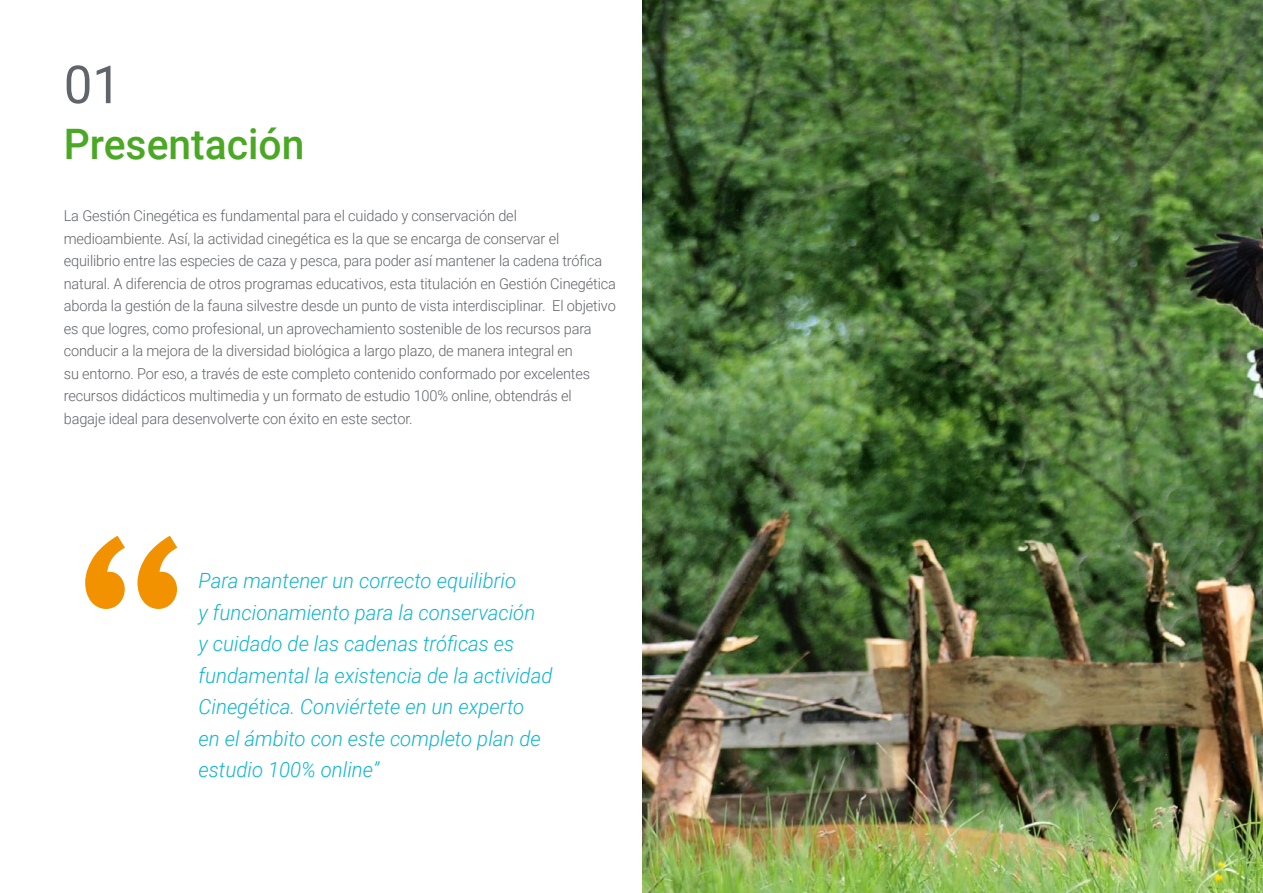
<style>
.page{position:relative;width:1263px;height:893px;background:#fff}
.page>*{position:absolute;margin:0;border:0;box-sizing:border-box;transform-origin:0 0}
.t1{font:52.5px "Roboto";color:#61646a}
.t2{font:500 42px "Roboto";color:#4ba824}
.t3{font:italic 300 21px/31.5px "Roboto";color:#0fb6cf}
.t4{font:300 15px/22.5px "Roboto";letter-spacing:-.01em;color:#61646a}
</style>
<div class="page">
<svg style="left:85px;top:536px;width:92px;height:73px"></svg>
<img style="left:642px;top:0;width:621px;height:893px">
<h1 class="t1" style="left:64px;top:48px;width:59px">01</h1>
<h2 class="t2" style="left:64px;top:115px;width:242px">Presentación</h2>
<p class="t4" style="left:64px;top:204px;width:554px">La Gestión Cinegética es fundamental para el cuidado y conservación del medioambiente. Así, la actividad cinegética es la que se encarga de conservar el equilibrio entre las especies de caza y pesca, para poder así mantener la cadena trófica natural. A diferencia de otros programas educativos, esta titulación en Gestión Cinegética aborda la gestión de la fauna silvestre desde un punto de vista interdisciplinar. El objetivo es que logres, como profesional, un aprovechamiento sostenible de los recursos para conducir a la mejora de la diversidad biológica a largo plazo, de manera integral en<br>su entorno. Por eso, a través de este completo contenido conformado por excelentes recursos didácticos multimedia y un formato de estudio 100% online, obtendrás el bagaje ideal para desenvolverte con éxito en este sector.</p>
<p class="t3" style="left:199px;top:564px;width:355px">Para mantener un correcto equilibrio<br>y funcionamiento para la conservación<br>y cuidado de las cadenas tróficas es fundamental la existencia de la actividad Cinegética. Conviértete en un experto<br>en el ámbito con este completo plan de estudio 100% online”</p>
</div>
